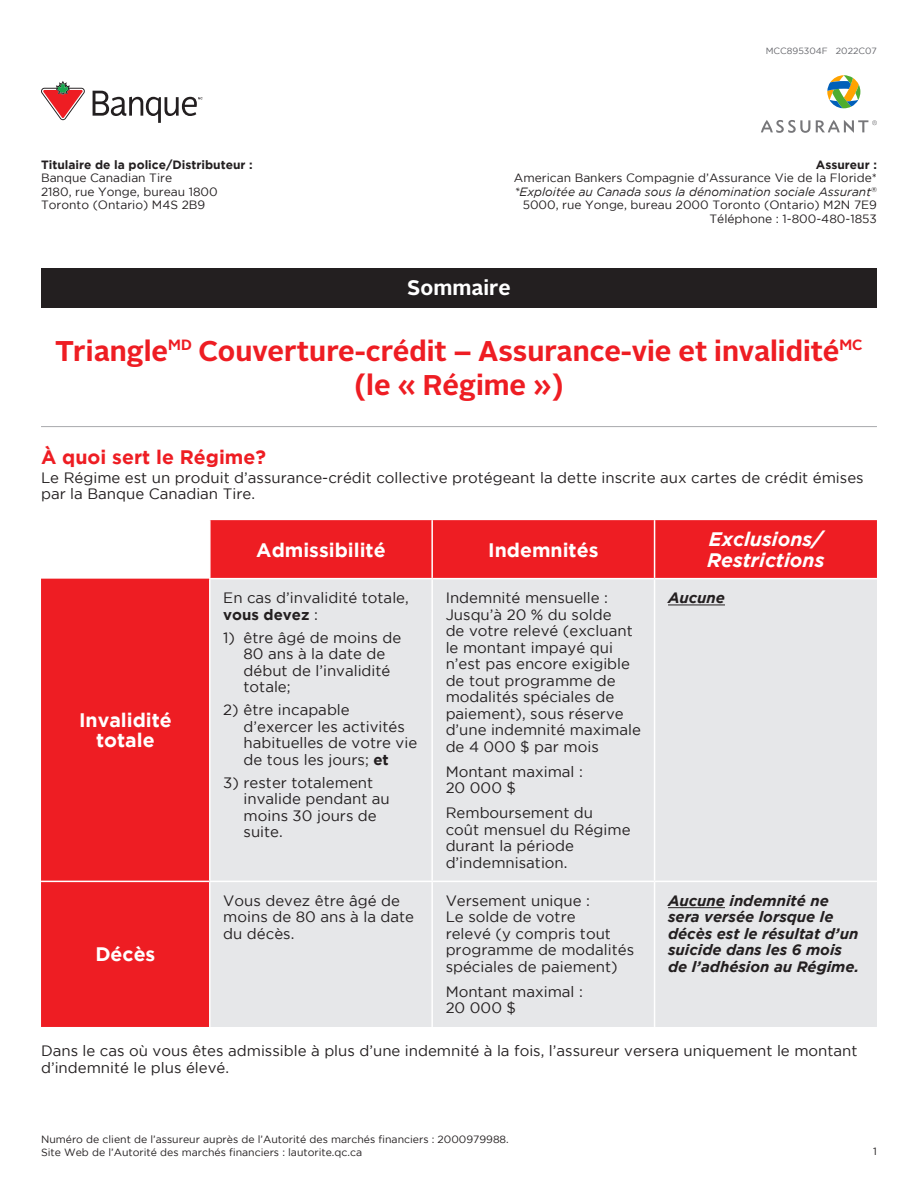
<style>
.page{position:relative;width:918px;height:1188px;background:#fff}
.page>*{position:absolute;margin:0;border:0;box-sizing:border-box;transform-origin:0 0}
.t1{font:700 28.5px/34.2px "Alright Sans";color:#ee1d23;text-align:center}
.t2{font:700 21px "Alright Sans";color:#fff}
.t3{font:700 19.5px/19.5px "Gotham";color:#fff;text-align:center}
.t4{font:italic 700 19.5px/21px "Gotham";color:#fff}
.t5{font:700 19.5px "Gotham";color:#ee1d23}
.t6{font:15px/16.5px "Gotham";color:#231f20}
.t7{font:italic 700 15px/16.5px "Gotham";color:#231f20}
.t8{font:12px "Gotham";color:#231f20}
.t9{font:italic 12px "Gotham";color:#231f20}
.t10{font:700 12px "Gotham";color:#231f20}
.t11{font:10.5px "Gotham";color:#231f20}
.t12{font:9px "Gotham";color:#64656a}
.s1{font-weight:700}
</style>
<div class="page">
<div style="left:41px;top:268px;width:836px;height:40px;background:#231f20"></div>
<svg style="left:41px;top:81px;width:44px;height:39px"></svg>
<svg style="left:93px;top:91px;width:109px;height:32px"></svg>
<svg style="left:761px;top:120px;width:49px;height:13px"></svg>
<svg style="left:827px;top:75px;width:33px;height:33px"></svg>
<svg style="left:816px;top:120px;width:61px;height:13px"></svg>
<hr style="left:41px;top:426px;width:836px;height:1px;background:#a8a9ad">
<svg style="left:41px;top:520px;width:836px;height:507px;background:#ef2f35"></svg>
<div style="left:211px;top:579px;width:666px;height:448px;background:#e6e7e9"></div>
<hr style="left:209px;top:520px;width:2px;height:58px;background:#fff">
<hr style="left:431px;top:520px;width:2px;height:58px;background:#fff">
<hr style="left:654px;top:520px;width:1px;height:58px;background:#fff">
<hr style="left:209px;top:579px;width:2px;height:302px;background:#fff">
<hr style="left:431px;top:579px;width:2px;height:302px;background:#fff">
<hr style="left:654px;top:579px;width:1px;height:302px;background:#fff">
<hr style="left:41px;top:881px;width:169px;height:1px;background:#fff">
<hr style="left:210px;top:881px;width:222px;height:1px;background:#fff">
<hr style="left:209px;top:882px;width:2px;height:145px;background:#fff">
<hr style="left:432px;top:881px;width:223px;height:1px;background:#fff">
<hr style="left:431px;top:882px;width:2px;height:145px;background:#fff">
<hr style="left:655px;top:881px;width:222px;height:1px;background:#fff">
<hr style="left:654px;top:882px;width:1px;height:145px;background:#fff">
<hr style="left:209px;top:578px;width:223px;height:1px;background:#fff">
<hr style="left:432px;top:578px;width:223px;height:1px;background:#fff">
<hr style="left:655px;top:578px;width:222px;height:1px;background:#fff">
<hr style="left:668px;top:605px;width:57px;height:1px;background:#231f20">
<hr style="left:668px;top:907px;width:57px;height:1px;background:#231f20">
<p class="t10" style="left:41px;top:158px;width:213px">Titulaire de la police/Distributeur :</p>
<p class="t8" style="left:41px;top:171px;width:133px">Banque Canadian Tire</p>
<p class="t8" style="left:41px;top:185px;width:178px">2180, rue Yonge, bureau 1800</p>
<p class="t8" style="left:41px;top:198px;width:166px">Toronto (Ontario) M4S 2B9</p>
<p class="t12" style="left:766px;top:46px;width:113px">MCC895304F 2022C07</p>
<p class="t10" style="left:816px;top:158px;width:63px">Assureur :</p>
<p class="t8" style="left:514px;top:171px;width:365px">American Bankers Compagnie d’Assurance Vie de la Floride*</p>
<p class="t9" style="left:514px;top:185px;width:364px">*Exploitée au Canada sous la dénomination sociale Assurant<sup>®</sup></p>
<p class="t8" style="left:523px;top:198px;width:356px">5000, rue Yonge, bureau 2000 Toronto (Ontario) M2N 7E9</p>
<p class="t8" style="left:710px;top:212px;width:169px">Téléphone : 1-800-480-1853</p>
<h1 class="t2" style="left:407px;top:273px;width:105px">Sommaire</h1>
<h2 class="t1" style="left:55px;top:334px;width:809px">Triangle<sup>MD</sup> Couverture-crédit – Assurance-vie et invalidité<sup>MC </sup>(le « Régime »)</h2>
<h3 class="t5" style="left:41px;top:446px;width:226px">À quoi sert le Régime?</h3>
<p class="t6" style="left:41px;top:469px;width:824px">Le Régime est un produit d’assurance-crédit collective protégeant la dette inscrite aux cartes de crédit émises par la Banque Canadian Tire.</p>
<p class="t3" style="left:256px;top:539px;width:131px">Admissibilité</p>
<p class="t3" style="left:488px;top:539px;width:112px">Indemnités</p>
<p class="t4" style="left:707px;top:528px;width:119px">Exclusions/<br>Restrictions</p>
<p class="t3" style="left:79px;top:710px;width:94px">Invalidité totale</p>
<p class="t3" style="left:95px;top:944px;width:62px">Décès</p>
<p class="t6" style="left:223px;top:589px;width:187px">En cas d’invalidité totale, <span class="s1">vous devez</span> :</p>
<p class="t6" style="left:244px;top:629px;width:159px;text-indent:-20px">1) être âgé de moins de<br>80 ans à la date de début de l’invalidité totale;</p>
<p class="t6" style="left:244px;top:701px;width:175px;text-indent:-20px">2) être incapable d’exercer les activités habituelles de votre vie de tous les jours; <span class="s1">et</span></p>
<p class="t6" style="left:244px;top:774px;width:148px;text-indent:-20px">3) rester totalement invalide pendant au moins 30 jours de suite.</p>
<p class="t6" style="left:446px;top:589px;width:197px">Indemnité mensuelle :<br>Jusqu’à 20 % du solde<br>de votre relevé (excluant le montant impayé qui n’est pas encore exigible de tout programme de modalités spéciales de paiement), sous réserve d’une indemnité maximale de 4 000 $ par mois</p>
<p class="t6" style="left:446px;top:763px;width:139px">Montant maximal :<br>20 000 $</p>
<p class="t6" style="left:446px;top:805px;width:186px">Remboursement du<br>coût mensuel du Régime durant la période d’indemnisation.</p>
<p class="t6" style="left:223px;top:892px;width:192px">Vous devez être âgé de moins de 80 ans à la date du décès.</p>
<p class="t6" style="left:446px;top:892px;width:190px">Versement unique :<br>Le solde de votre<br>relevé (y compris tout programme de modalités spéciales de paiement)</p>
<p class="t6" style="left:446px;top:983px;width:139px">Montant maximal :<br>20 000 $</p>
<p class="t7" style="left:668px;top:589px;width:58px">Aucune</p>
<p class="t7" style="left:668px;top:892px;width:193px">Aucune indemnité ne sera versée lorsque le décès est le résultat d’un suicide dans les 6 mois de l’adhésion au Régime.</p>
<p class="t6" style="left:41px;top:1043px;width:818px">Dans le cas où vous êtes admissible à plus d’une indemnité à la fois, l’assureur versera uniquement le montant d’indemnité le plus élevé.</p>
<p class="t11" style="left:41px;top:1134px;width:469px">Numéro de client de l’assureur auprès de l’Autorité des marchés financiers : 2000979988.</p>
<p class="t11" style="left:41px;top:1146px;width:323px">Site Web de l’Autorité des marchés financiers : lautorite.qc.ca</p>
<p class="t11" style="left:873px;top:1146px;width:5px">1</p>
</div>
